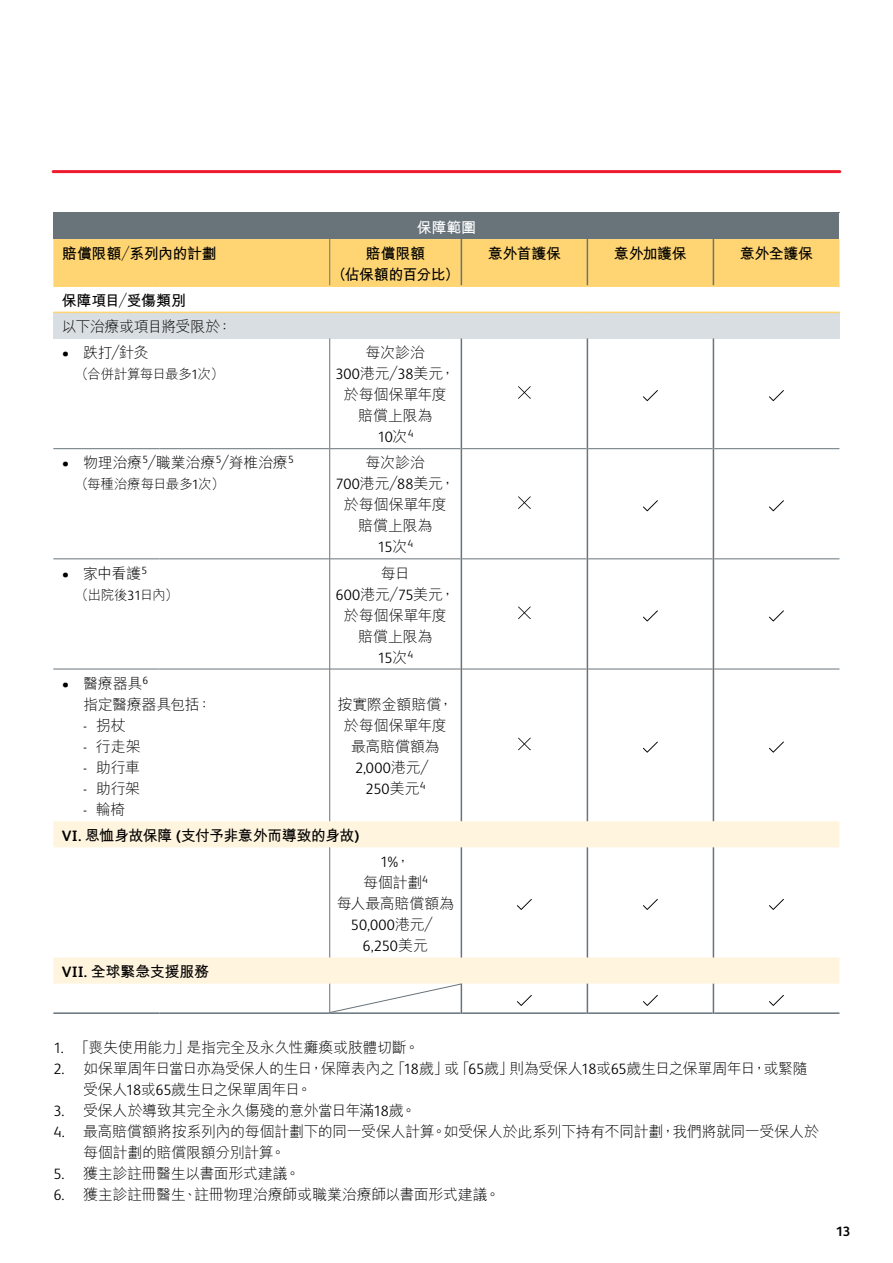
<style>
.page{position:relative;width:893px;height:1263px;background:#fff}
.page>*{position:absolute;margin:0;border:0;box-sizing:border-box;transform-origin:0 0}
.t1{font:300 15px/21px "M Hei HK";letter-spacing:-.02em;color:#000;text-align:center}
.t2{font:700 15px/21px "M Hei HK";letter-spacing:-.025em;color:#000;text-align:center}
.t3{font:300 15px/21px "FS Albert Pro";letter-spacing:.005em;color:#000;text-align:center}
.t4{font:700 15px "M Hei HK";color:#fff}
.t5{font:300 13.5px "M Hei HK";letter-spacing:-.03em;color:#000}
.t6{font:700 13.5px "FS Albert Pro";color:#000}
.s1{font-family:"FS Albert Pro"}
.s2{font-family:"M Hei HK"}
</style>
<div class="page">
<div style="left:53px;top:312px;width:786px;height:26px;background:#d9dee2"></div>
<svg style="left:53px;top:821px;width:786px;height:163px"></svg>
<svg style="left:53px;top:213px;width:787px;height:73px;background:#c8b175"></svg>
<hr style="left:53px;top:448px;width:107px;height:1px;background:#68737a">
<hr style="left:160px;top:448px;width:169px;height:1px;background:#68737a">
<hr style="left:330px;top:448px;width:131px;height:1px;background:#68737a">
<hr style="left:462px;top:448px;width:125px;height:1px;background:#68737a">
<hr style="left:588px;top:448px;width:125px;height:1px;background:#68737a">
<hr style="left:714px;top:448px;width:125px;height:1px;background:#68737a">
<hr style="left:53px;top:559px;width:107px;height:1px;background:#68737a">
<hr style="left:160px;top:559px;width:169px;height:1px;background:#68737a">
<hr style="left:330px;top:559px;width:131px;height:1px;background:#68737a">
<hr style="left:462px;top:559px;width:125px;height:1px;background:#68737a">
<hr style="left:588px;top:559px;width:125px;height:1px;background:#68737a">
<hr style="left:714px;top:559px;width:125px;height:1px;background:#68737a">
<hr style="left:53px;top:669px;width:107px;height:1px;background:#68737a">
<hr style="left:160px;top:669px;width:169px;height:1px;background:#68737a">
<hr style="left:330px;top:669px;width:131px;height:1px;background:#68737a">
<hr style="left:462px;top:669px;width:125px;height:1px;background:#68737a">
<hr style="left:588px;top:669px;width:125px;height:1px;background:#68737a">
<hr style="left:714px;top:669px;width:125px;height:1px;background:#68737a">
<hr style="left:53px;top:1012px;width:107px;height:2px;background:#68737a">
<hr style="left:160px;top:1012px;width:169px;height:2px;background:#68737a">
<hr style="left:330px;top:1012px;width:131px;height:2px;background:#68737a">
<hr style="left:462px;top:1012px;width:125px;height:2px;background:#68737a">
<hr style="left:588px;top:1012px;width:125px;height:2px;background:#68737a">
<hr style="left:714px;top:1012px;width:125px;height:2px;background:#68737a">
<hr style="left:587px;top:338px;width:1px;height:111px;background:#68737a">
<hr style="left:713px;top:338px;width:1px;height:111px;background:#68737a">
<hr style="left:587px;top:449px;width:1px;height:110px;background:#68737a">
<hr style="left:713px;top:449px;width:1px;height:110px;background:#68737a">
<hr style="left:587px;top:559px;width:1px;height:110px;background:#68737a">
<hr style="left:713px;top:559px;width:1px;height:110px;background:#68737a">
<hr style="left:587px;top:669px;width:1px;height:152px;background:#68737a">
<hr style="left:713px;top:669px;width:1px;height:152px;background:#68737a">
<hr style="left:587px;top:847px;width:1px;height:110px;background:#68737a">
<hr style="left:713px;top:847px;width:1px;height:110px;background:#68737a">
<hr style="left:587px;top:984px;width:1px;height:30px;background:#68737a">
<hr style="left:713px;top:984px;width:1px;height:30px;background:#68737a">
<hr style="left:461px;top:338px;width:1px;height:111px;background:#68737a">
<hr style="left:461px;top:449px;width:1px;height:110px;background:#68737a">
<hr style="left:461px;top:559px;width:1px;height:110px;background:#68737a">
<hr style="left:461px;top:669px;width:1px;height:152px;background:#68737a">
<hr style="left:461px;top:847px;width:1px;height:110px;background:#68737a">
<hr style="left:461px;top:984px;width:1px;height:30px;background:#68737a">
<hr style="left:461px;top:239px;width:1px;height:46px;background:#68737a">
<hr style="left:587px;top:239px;width:1px;height:46px;background:#68737a">
<hr style="left:713px;top:239px;width:1px;height:46px;background:#68737a">
<hr style="left:329px;top:239px;width:1px;height:46px;background:#68737a">
<hr style="left:53px;top:285px;width:107px;height:2px;background:#ffd573">
<hr style="left:160px;top:285px;width:170px;height:2px;background:#ffd573">
<hr style="left:330px;top:285px;width:131px;height:2px;background:#ffd573">
<hr style="left:461px;top:285px;width:126px;height:2px;background:#ffd573">
<hr style="left:587px;top:285px;width:126px;height:2px;background:#ffd573">
<hr style="left:713px;top:285px;width:126px;height:2px;background:#ffd573">
<hr style="left:53px;top:312px;width:107px;height:1px;background:#ffd573">
<hr style="left:160px;top:312px;width:170px;height:1px;background:#ffd573">
<hr style="left:330px;top:312px;width:131px;height:1px;background:#ffd573">
<hr style="left:461px;top:312px;width:126px;height:1px;background:#ffd573">
<hr style="left:587px;top:312px;width:126px;height:1px;background:#ffd573">
<hr style="left:713px;top:312px;width:126px;height:1px;background:#ffd573">
<hr style="left:329px;top:338px;width:1px;height:111px;background:#68737a">
<hr style="left:329px;top:449px;width:1px;height:110px;background:#68737a">
<hr style="left:329px;top:559px;width:1px;height:110px;background:#68737a">
<hr style="left:329px;top:669px;width:1px;height:152px;background:#68737a">
<hr style="left:329px;top:847px;width:1px;height:110px;background:#68737a">
<hr style="left:329px;top:984px;width:1px;height:30px;background:#68737a">
<svg style="left:518px;top:386px;width:13px;height:13px"></svg>
<svg style="left:643px;top:390px;width:15px;height:11px"></svg>
<svg style="left:769px;top:390px;width:15px;height:11px"></svg>
<svg style="left:518px;top:496px;width:13px;height:13px"></svg>
<svg style="left:643px;top:500px;width:15px;height:11px"></svg>
<svg style="left:769px;top:500px;width:15px;height:11px"></svg>
<svg style="left:518px;top:606px;width:13px;height:13px"></svg>
<svg style="left:643px;top:610px;width:15px;height:11px"></svg>
<svg style="left:769px;top:610px;width:15px;height:11px"></svg>
<svg style="left:518px;top:738px;width:13px;height:12px"></svg>
<svg style="left:643px;top:741px;width:15px;height:12px"></svg>
<svg style="left:769px;top:741px;width:15px;height:12px"></svg>
<svg style="left:517px;top:899px;width:15px;height:11px"></svg>
<svg style="left:643px;top:899px;width:15px;height:11px"></svg>
<svg style="left:769px;top:899px;width:15px;height:11px"></svg>
<svg style="left:517px;top:995px;width:15px;height:11px"></svg>
<svg style="left:643px;top:995px;width:15px;height:11px"></svg>
<svg style="left:769px;top:995px;width:15px;height:11px"></svg>
<hr style="left:53px;top:170px;width:787px;height:3px;background:#ed1c2e">
<svg style="left:329px;top:983px;width:133px;height:30px"></svg>
<p class="t4" style="left:417px;top:216px;width:61px">保障範圍</p>
<p class="t2" style="left:62px;top:241px;width:156px">賠償限額／系列內的計劃</p>
<p class="t2" style="left:331px;top:241px;width:130px">賠償限額<br>（佔保額的百分比）</p>
<p class="t2" style="left:488px;top:241px;width:75px">意外首護保</p>
<p class="t2" style="left:614px;top:241px;width:75px">意外加護保</p>
<p class="t2" style="left:740px;top:241px;width:75px">意外全護保</p>
<p class="t2" style="left:62px;top:289px;width:126px">保障項目／受傷類別</p>
<p class="t1" style="left:62px;top:316px;width:172px">以下治療或項目將受限於：</p>
<p class="t1" style="left:62px;top:342px;width:89px"><span class="s1">•</span> 跌打／針灸</p>
<p class="t5" style="left:75px;top:367px;width:150px">（合併計算每日最多<span class="s1">1</span>次）</p>
<p class="t1" style="left:335px;top:342px;width:121px">每次診治<br><span class="s1">300</span>港元／<span class="s1">38</span>美元，於每個保單年度賠償上限為</p>
<p class="t3" style="left:377px;top:426px;width:37px">10<span class="s2">次</span><sup>4</sup></p>
<p class="t1" style="left:62px;top:452px;width:234px"><span class="s1">•</span> 物理治療<sup>5</sup>／職業治療<sup>5</sup>／脊椎治療<sup>5</sup></p>
<p class="t5" style="left:75px;top:478px;width:151px">（每種治療每日最多<span class="s1">1</span>次）</p>
<p class="t1" style="left:62px;top:562px;width:87px"><span class="s1">•</span> 家中看護<sup>5</sup></p>
<p class="t5" style="left:75px;top:588px;width:105px">（出院後<span class="s1">31</span>日內）</p>
<p class="t1" style="left:336px;top:452px;width:121px">每次診治<br><span class="s1">700</span>港元／<span class="s1">88</span>美元，於每個保單年度賠償上限為</p>
<p class="t3" style="left:378px;top:536px;width:37px">15<span class="s2">次</span><sup>4</sup></p>
<p class="t1" style="left:336px;top:562px;width:121px">每日<br><span class="s1">600</span>港元／<span class="s1">75</span>美元，於每個保單年度賠償上限為</p>
<p class="t3" style="left:378px;top:646px;width:37px">15<span class="s2">次</span><sup>4</sup></p>
<p class="t1" style="left:83px;top:672px;width:130px;text-align:left;text-indent:-21px"><span class="s1">•</span> 醫療器具<sup>6<br></sup>指定醫療器具包括：</p>
<p class="t1" style="left:83px;top:714px;width:44px"><span class="s1">-</span> 拐杖</p>
<p class="t1" style="left:83px;top:735px;width:59px"><span class="s1">-</span> 行走架</p>
<p class="t1" style="left:83px;top:756px;width:59px"><span class="s1">-</span> 助行車</p>
<p class="t1" style="left:83px;top:777px;width:59px"><span class="s1">-</span> 助行架</p>
<p class="t1" style="left:83px;top:798px;width:44px"><span class="s1">-</span> 輪椅</p>
<p class="t1" style="left:337px;top:693px;width:117px">按實際金額賠償，於每個保單年度最高賠償額為</p>
<p class="t3" style="left:355px;top:756px;width:82px">2,000<span class="s2">港元／<br></span>250<span class="s2">美元</span><sup>4</sup></p>
<p class="t2" style="left:62px;top:824px;width:299px"><span class="s1">VI.</span> 恩恤身故保障 <span class="s1">(</span>支付予非意外而導致的身故<span class="s1">)</span></p>
<p class="t3" style="left:380px;top:850px;width:32px">1%<span class="s2">，</span></p>
<p class="t1" style="left:337px;top:872px;width:119px">每個計劃<sup>4<br></sup>每人最高賠償額為</p>
<p class="t3" style="left:351px;top:913px;width:90px">50,000<span class="s2">港元／<br></span>6,250<span class="s2">美元</span></p>
<p class="t2" style="left:62px;top:960px;width:149px"><span class="s1">VII.</span> 全球緊急支援服務</p>
<p class="t1" style="left:53px;top:1037px;width:367px"><span class="s1">1.</span> 「喪失使用能力」是指完全及永久性癱瘓或肢體切斷。</p>
<p class="t1" style="left:83px;top:1058px;width:726px;text-align:left;text-indent:-30px"><span class="s1">2.</span> 如保單周年日當日亦為受保人的生日，保障表內之「<span class="s1">18</span>歲」或「<span class="s1">65</span>歲」則為受保人<span class="s1">18</span>或<span class="s1">65</span>歲生日之保單周年日，或緊隨受保人<span class="s1">18</span>或<span class="s1">65</span>歲生日之保單周年日。</p>
<p class="t1" style="left:53px;top:1100px;width:364px"><span class="s1">3.</span> 受保人於導致其完全永久傷殘的意外當日年滿<span class="s1">18</span>歲。</p>
<p class="t1" style="left:83px;top:1121px;width:738px;text-align:left;text-indent:-30px"><span class="s1">4.</span> 最高賠償額將按系列內的每個計劃下的同一受保人計算。如受保人於此系列下持有不同計劃，我們將就同一受保人於每個計劃的賠償限額分別計算。</p>
<p class="t1" style="left:53px;top:1163px;width:248px"><span class="s1">5.</span> 獲主診註冊醫生以書面形式建議。</p>
<p class="t1" style="left:53px;top:1184px;width:448px"><span class="s1">6.</span> 獲主診註冊醫生、註冊物理治療師或職業治療師以書面形式建議。</p>
<p class="t6" style="left:836px;top:1222px;width:16px">13</p>
</div>
